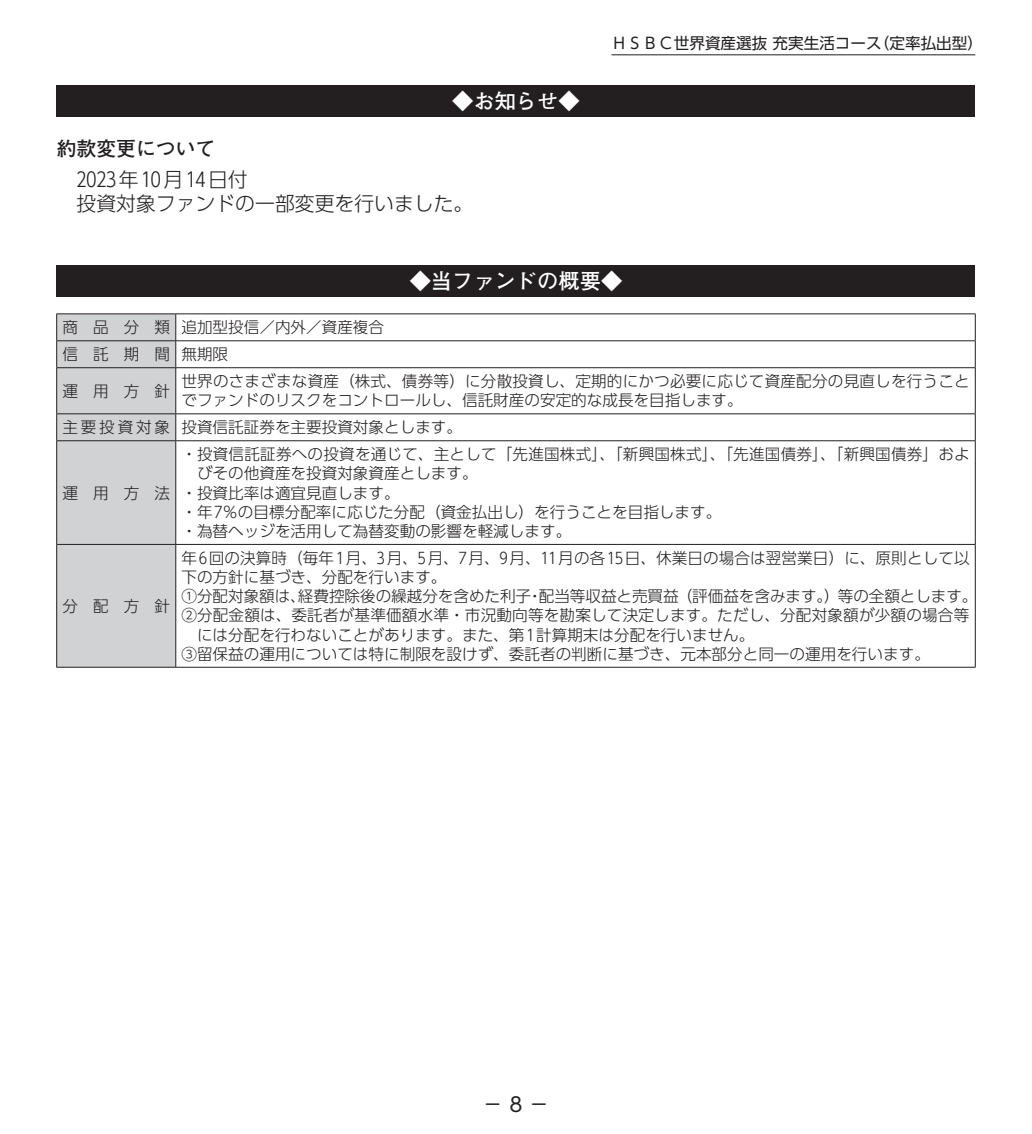
<style>
.page{position:relative;width:1032px;height:1134px;background:#fff}
.page>*{position:absolute;margin:0;border:0;box-sizing:border-box;transform-origin:0 0}
.t1{font:700 21.2px "Futo Go B101 Pro";color:#fff}
.t2{font:300 19.8px/24.4px "UD Shin Go Pro";color:#231f20}
.t3{font:700 19.8px "Futo Go B101 Pro";color:#231f20}
.t4{font:19.8px "UD Shin Go Pro";color:#231f20}
.t5{font:300 15.6px/19.2px "UD Shin Go Pro";color:#231f20}
.t6{font:15.6px "UD Shin Go Pro";color:#231f20}
.t7{font:300 15.6px/27px "UD Shin Go Pro";letter-spacing:.97em;color:#231f20}
</style>
<div class="page">
<div style="left:57px;top:85px;width:918px;height:31px;background:#231f20"></div>
<div style="left:57px;top:265px;width:918px;height:32px;background:#231f20"></div>
<hr style="left:56px;top:313px;width:120px;height:1px;background:#231f20">
<hr style="left:176px;top:313px;width:799px;height:1px;background:#231f20">
<hr style="left:176px;top:340px;width:799px;height:1px;background:#231f20">
<svg style="left:975px;top:314px;width:1px;height:53px"></svg>
<hr style="left:176px;top:367px;width:799px;height:1px;background:#231f20">
<hr style="left:975px;top:368px;width:1px;height:46px;background:#231f20">
<hr style="left:176px;top:413px;width:799px;height:1px;background:#231f20">
<div style="left:56px;top:314px;width:120px;height:353px;background:#d1d2d4"></div>
<svg style="left:975px;top:414px;width:1px;height:26px"></svg>
<hr style="left:56px;top:440px;width:120px;height:1px;background:#231f20">
<hr style="left:56px;top:441px;width:1px;height:103px;background:#231f20">
<hr style="left:176px;top:440px;width:799px;height:1px;background:#231f20">
<hr style="left:175px;top:441px;width:1px;height:103px;background:#231f20">
<hr style="left:975px;top:441px;width:1px;height:103px;background:#231f20">
<hr style="left:56px;top:544px;width:120px;height:1px;background:#231f20">
<hr style="left:56px;top:545px;width:1px;height:122px;background:#231f20">
<hr style="left:176px;top:544px;width:799px;height:1px;background:#231f20">
<hr style="left:175px;top:545px;width:1px;height:122px;background:#231f20">
<hr style="left:975px;top:545px;width:1px;height:122px;background:#231f20">
<hr style="left:56px;top:667px;width:120px;height:1px;background:#231f20">
<hr style="left:176px;top:667px;width:799px;height:1px;background:#231f20">
<hr style="left:611px;top:54px;width:364px;height:1px;background:#231f20">
<h1 class="t1" style="left:452px;top:84px;width:129px">◆お知らせ◆</h1>
<p class="t3" style="left:57px;top:133px;width:160px">約款変更について</p>
<p class="t2" style="left:77px;top:166px;width:398px">2023年10月14日付<br>投資対象ファンドの一部変更を行いました。</p>
<p class="t6" style="left:611px;top:31px;width:373px">ＨＳＢＣ世界資産選抜 充実生活コース（定率払出型）</p>
<h1 class="t1" style="left:410px;top:264px;width:214px">◆当ファンドの概要◆</h1>
<p class="t5" style="left:181px;top:317px;width:204px">追加型投信／内外／資産複合</p>
<p class="t7" style="left:62px;top:313px;width:167px">商品分類<br>信託期間無期限</p>
<p class="t5" style="left:62px;top:381px;width:109px">運用方針</p>
<p class="t5" style="left:181px;top:371px;width:790px">世界のさまざまな資産（株式、債券等）に分散投資し、定期的にかつ必要に応じて資産配分の見直しを行うことでファンドのリスクをコントロールし、信託財産の安定的な成長を目指します。</p>
<p class="t5" style="left:62px;top:417px;width:401px">主要投資対象 投資信託証券を主要投資対象とします。</p>
<p class="t5" style="left:62px;top:482px;width:109px">運用方法</p>
<p class="t5" style="left:62px;top:596px;width:109px">分配方針</p>
<p class="t5" style="left:181px;top:444px;width:790px">・投資信託証券への投資を通じて、主として「先進国株式」、「新興国株式」、「先進国債券」、「新興国債券」およ</p>
<p class="t5" style="left:197px;top:463px;width:282px">びその他資産を投資対象資産とします。</p>
<p class="t5" style="left:181px;top:482px;width:220px">・投資比率は適宜見直します。</p>
<p class="t5" style="left:181px;top:502px;width:541px">・年7％の目標分配率に応じた分配（資金払出し）を行うことを目指します。</p>
<p class="t5" style="left:181px;top:521px;width:391px">・為替ヘッジを活用して為替変動の影響を軽減します。</p>
<p class="t5" style="left:181px;top:548px;width:790px">年6回の決算時（毎年1月、3月、5月、7月、9月、11月の各15日、休業日の場合は翌営業日）に、原則として以</p>
<p class="t5" style="left:181px;top:567px;width:267px">下の方針に基づき、分配を行います。</p>
<p class="t5" style="left:181px;top:586px;width:797px">①分配対象額は、経費控除後の繰越分を含めた利子・配当等収益と売買益（評価益を含みます。）等の全額とします。</p>
<p class="t5" style="left:181px;top:605px;width:789px">②分配金額は、委託者が基準価額水準・市況動向等を勘案して決定します。ただし、分配対象額が少額の場合等</p>
<p class="t5" style="left:197px;top:624px;width:559px">には分配を行わないことがあります。また、第1計算期末は分配を行いません。</p>
<p class="t5" style="left:181px;top:644px;width:750px">③留保益の運用については特に制限を設けず、委託者の判断に基づき、元本部分と同一の運用を行います。</p>
<p class="t4" style="left:483px;top:1088px;width:67px">－ 8 －</p>
</div>
